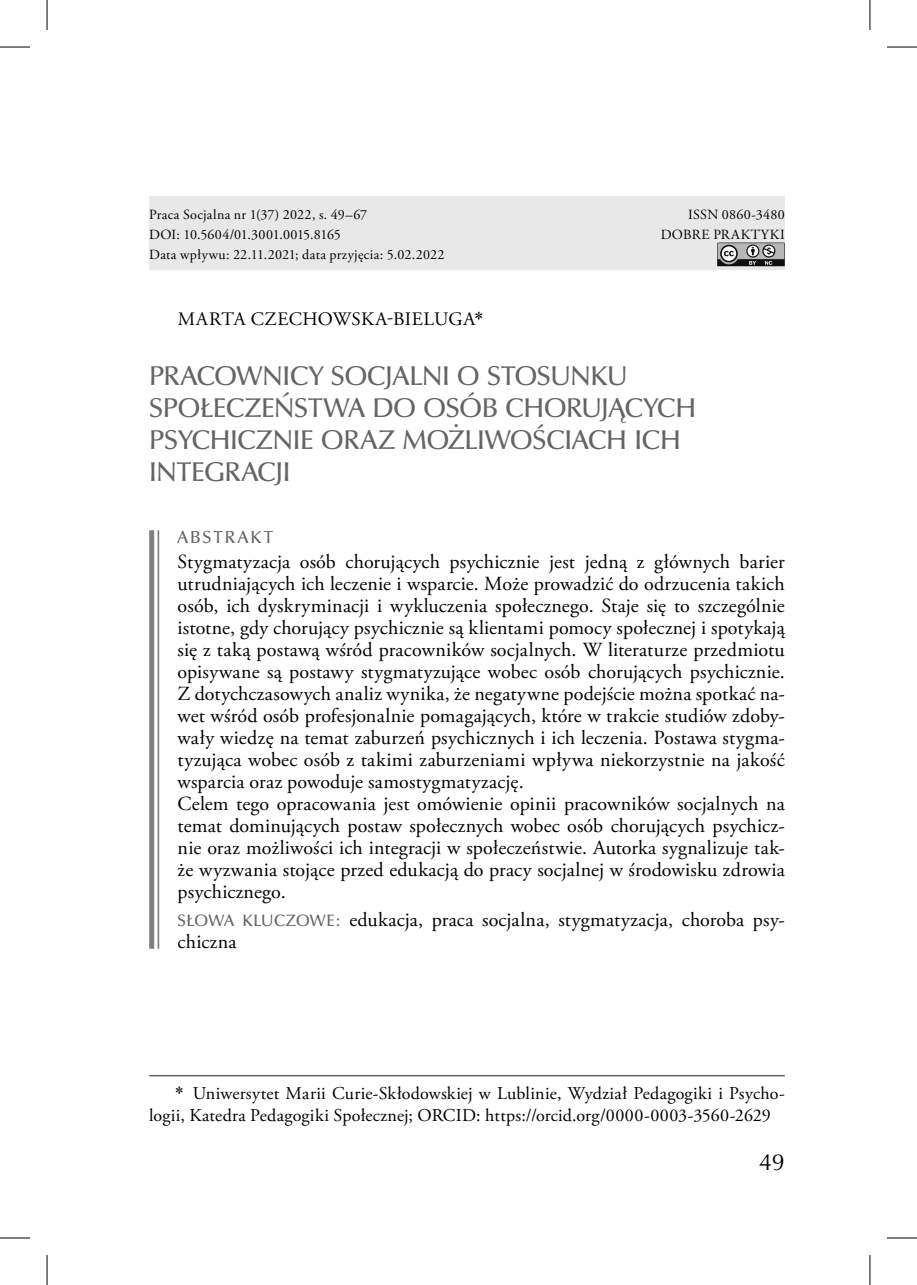
<style>
.page{position:relative;width:917px;height:1285px;background:#fff}
.page>*{position:absolute;margin:0;border:0;box-sizing:border-box;transform-origin:0 0}
.tytul1{font:28px/32px "Zapf Humnst Dm PL";letter-spacing:-.01em;color:#646464}
.t1{font:24px "Zapf Humnst PL";color:#000}
.streszczenie{font:20px/22px "Adobe Garamond Pro";letter-spacing:.01em;color:#000;text-align:justify}
.streszczenie_slowa{font:20px/22px "Adobe Garamond Pro";letter-spacing:.01em;color:#000}
.autor_roz{font:19px "Adobe Garamond Pro";letter-spacing:.025em;color:#000}
.t2{font:18px/22px "Adobe Garamond Pro";letter-spacing:.01em;color:#000}
.tytul_stresz{font:18px "Zapf Humnst Dm PL";letter-spacing:.115em;color:#646464}
.doi{font:14px "Adobe Garamond Pro";letter-spacing:.02em;color:#000}
.doi-2{font:14px "Adobe Garamond Pro";letter-spacing:-.01em;color:#000}
.doi-3{font:14px "Adobe Garamond Pro";letter-spacing:.05em;color:#000}
.s1{font-family:"Times New Roman"}
.s2{font-family:"Zapf Humnst Dm PL";font-size:17px;color:#646464}
</style>
<div class="page">
<div style="left:149px;top:196px;width:635px;height:34px;background:#e8e8e8"></div>
<div style="left:149px;top:216px;width:635px;height:34px;background:#e8e8e8"></div>
<div style="left:149px;top:236px;width:635px;height:34px;background:#e8e8e8"></div>
<svg style="left:717px;top:243px;width:68px;height:27px;background:#8d8d8d"></svg>
<div style="left:149px;top:530px;width:5px;height:418px;background:#808080"></div>
<hr style="left:157px;top:530px;width:2px;height:418px;background:#808080">
<hr style="left:149px;top:1075px;width:635px;height:1px;background:#646464">
<hr style="left:0;top:47px;width:30px;height:1px;background:#000">
<hr style="left:886px;top:47px;width:30px;height:1px;background:#000">
<hr style="left:0;top:1237px;width:30px;height:1px;background:#000">
<hr style="left:886px;top:1237px;width:30px;height:1px;background:#000">
<hr style="left:47px;top:0;width:1px;height:30px;background:#000">
<hr style="left:47px;top:1255px;width:1px;height:30px;background:#000">
<hr style="left:869px;top:0;width:1px;height:30px;background:#000">
<hr style="left:869px;top:1255px;width:1px;height:30px;background:#000">
<p class="doi" style="left:149px;top:206px;width:219px">Praca Socjalna nr 1(37) 2022, s. 49–67</p>
<p class="doi" style="left:687px;top:206px;width:98px">ISSN 0860-3480</p>
<p class="doi-2" style="left:149px;top:226px;width:193px">DOI: 10.5604/01.3001.0015.8165</p>
<p class="doi-3" style="left:660px;top:226px;width:125px">DOBRE PRAKTYKI</p>
<p class="doi" style="left:149px;top:246px;width:296px">Data wpływu: 22.11.2021; data przyjęcia: 5.02.2022</p>
<p class="autor_roz" style="left:178px;top:307px;width:307px">MARTA CZECHOWSKA-BIELUGA<span class="s1">*</span></p>
<p class="tytul1" style="left:149px;top:359px;width:548px">PRACOWNICY SOCJALNI O STOSUNKU<br>SPOŁECZEŃSTWA DO OSÓB CHORUJĄCYCH<br>PSYCHICZNIE ORAZ MOŻLIWOŚCIACH ICH<br>INTEGRACJI</p>
<p class="tytul_stresz" style="left:177px;top:526px;width:97px">ABSTRAKT</p>
<p class="streszczenie" style="left:177px;top:551px;width:609px">Stygmatyzacja osób chorujących psychicznie jest jedną z głównych barier utrudniających ich leczenie i wsparcie. Może prowadzić do odrzucenia takich osób, ich dyskryminacji i wykluczenia społecznego. Staje się to szczególnie istotne, gdy chorujący psychicznie są klientami pomocy społecznej i spotykają się z taką postawą wśród pracowników socjalnych. W literaturze przedmiotu opisywane są postawy stygmatyzujące wobec osób chorujących psychicznie.<br>Z dotychczasowych analiz wynika, że negatywne podejście można spotkać na&shy;wet wśród osób profesjonalnie pomagających, które w trakcie studiów zdoby&shy;wały wiedzę na temat zaburzeń psychicznych i ich leczenia. Postawa stygma&shy;tyzująca wobec osób z takimi zaburzeniami wpływa niekorzystnie na jakość wsparcia oraz powoduje samostygmatyzację.</p>
<p class="streszczenie" style="left:177px;top:793px;width:608px">Celem tego opracowania jest omówienie opinii pracowników socjalnych na temat dominujących postaw społecznych wobec osób chorujących psychicz&shy;nie oraz możliwości ich integracji w społeczeństwie. Autorka sygnalizuje tak&shy;że wyzwania stojące przed edukacją do pracy socjalnej w środowisku zdrowia psychicznego.</p>
<p class="streszczenie_slowa" style="left:177px;top:909px;width:608px"><span class="s2">SŁOWA KLUCZOWE:</span> edukacja, praca socjalna, stygmatyzacja, choroba psy&shy;chiczna</p>
<p class="t2" style="left:149px;top:1083px;width:636px;text-indent:26px"><span class="s1">*</span> Uniwersytet Marii Curie-Skłodowskiej w Lublinie, Wydział Pedagogiki i Psycho&shy;logii, Katedra Pedagogiki Społecznej; ORCID: https://orcid.org/0000-0003-3560-2629</p>
<p class="t1" style="left:758px;top:1147px;width:27px">49</p>
</div>
